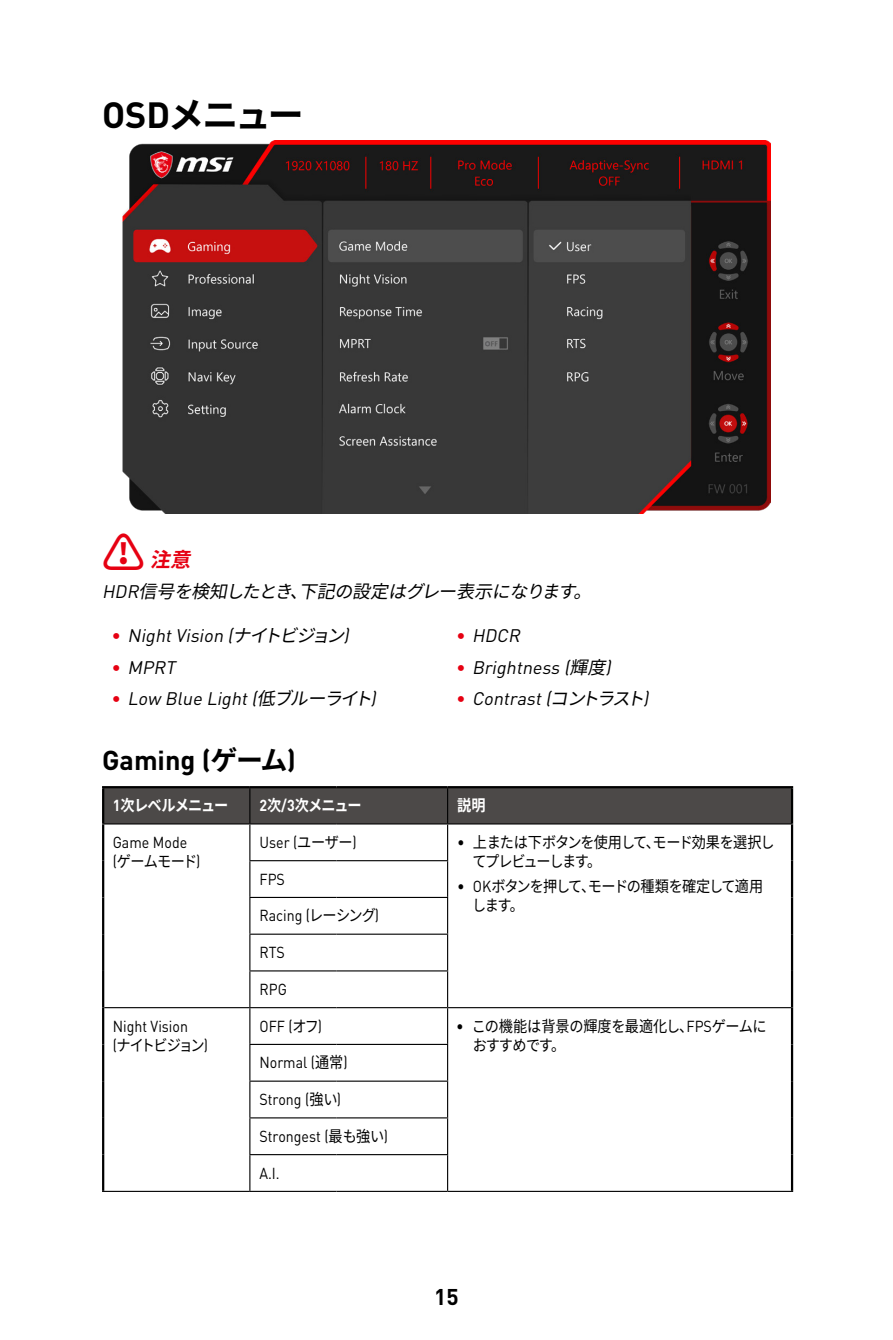
<style>
.page{position:relative;width:893px;height:1340px;background:#fff}
.page>*{position:absolute;margin:0;border:0;box-sizing:border-box;transform-origin:0 0}
.Title_1{font:700 36px "MSI Din Pro Noto CJK";letter-spacing:-.055em;color:#000}
.Title_2{font:700 27px "MSI Din Pro Noto CJK";color:#000}
.t1{font:700 22.5px "MSI Din Pro Noto CJK";color:#000}
.t2{font:italic 700 20.25px "MSI Din Pro Noto CJK";color:#e60012}
.Impotrant_Text{font:italic 18px "MSI Din Pro Noto CJK";color:#000}
.OSD_Text_1{font:15.75px/18.9px "MSI Din Pro Noto CJK";letter-spacing:-.015em;color:#000;scale:.9 1}
.OSD_Text_1-2{font:15.75px/18.9px "MSI Din Pro Noto CJK";letter-spacing:-.08em;color:#000;scale:.9 1}
.OSD_Text_1-3{font:15.75px/18.9px "MSI Din Pro Noto CJK";letter-spacing:-.065em;color:#000;scale:.9 1}
.OSD_Table_Head_1{font:700 15.75px "MSI Din Pro Noto CJK";letter-spacing:-.05em;color:#fff;scale:.9 1}
.s1{font-style:normal;font-size:42.75px}
.s2{font-weight:700;font-style:normal;color:#e60012}
.s3{font-weight:700}
</style>
<div class="page">
<img style="left:122px;top:141px;width:648px;height:372px">
<div style="left:104px;top:788px;width:687px;height:35px;background:#4c4948"></div>
<hr style="left:249px;top:824px;width:1px;height:36px;background:#000">
<hr style="left:447px;top:824px;width:1px;height:36px;background:#000">
<hr style="left:249px;top:860px;width:87px;height:1px;background:#000">
<hr style="left:249px;top:861px;width:1px;height:35px;background:#000">
<hr style="left:336px;top:860px;width:112px;height:1px;background:#000">
<hr style="left:447px;top:861px;width:1px;height:35px;background:#000">
<hr style="left:249px;top:896px;width:87px;height:2px;background:#000">
<hr style="left:249px;top:898px;width:1px;height:35px;background:#000">
<hr style="left:336px;top:896px;width:112px;height:2px;background:#000">
<hr style="left:447px;top:898px;width:1px;height:35px;background:#000">
<hr style="left:249px;top:933px;width:87px;height:1px;background:#000">
<hr style="left:249px;top:934px;width:1px;height:36px;background:#000">
<hr style="left:336px;top:933px;width:112px;height:1px;background:#000">
<hr style="left:447px;top:934px;width:1px;height:36px;background:#000">
<hr style="left:249px;top:970px;width:87px;height:1px;background:#000">
<hr style="left:249px;top:971px;width:1px;height:36px;background:#000">
<hr style="left:336px;top:970px;width:112px;height:1px;background:#000">
<hr style="left:447px;top:971px;width:1px;height:36px;background:#000">
<hr style="left:104px;top:1007px;width:146px;height:1px;background:#000">
<hr style="left:250px;top:1007px;width:86px;height:1px;background:#000">
<hr style="left:249px;top:1008px;width:1px;height:35px;background:#000">
<hr style="left:336px;top:1007px;width:112px;height:1px;background:#000">
<hr style="left:448px;top:1007px;width:343px;height:1px;background:#000">
<hr style="left:447px;top:1008px;width:1px;height:35px;background:#000">
<hr style="left:249px;top:1043px;width:87px;height:1px;background:#000">
<hr style="left:249px;top:1044px;width:1px;height:36px;background:#000">
<hr style="left:336px;top:1043px;width:112px;height:1px;background:#000">
<hr style="left:447px;top:1044px;width:1px;height:36px;background:#000">
<hr style="left:249px;top:1080px;width:87px;height:1px;background:#000">
<hr style="left:249px;top:1081px;width:1px;height:36px;background:#000">
<hr style="left:336px;top:1080px;width:112px;height:1px;background:#000">
<hr style="left:447px;top:1081px;width:1px;height:36px;background:#000">
<hr style="left:249px;top:1117px;width:87px;height:1px;background:#000">
<hr style="left:249px;top:1118px;width:1px;height:36px;background:#000">
<hr style="left:336px;top:1117px;width:112px;height:1px;background:#000">
<hr style="left:447px;top:1118px;width:1px;height:36px;background:#000">
<hr style="left:249px;top:1154px;width:87px;height:1px;background:#000">
<hr style="left:249px;top:1155px;width:1px;height:35px;background:#000">
<hr style="left:336px;top:1154px;width:112px;height:1px;background:#000">
<hr style="left:447px;top:1155px;width:1px;height:35px;background:#000">
<hr style="left:102px;top:1190px;width:148px;height:1px;background:#000">
<hr style="left:250px;top:1190px;width:86px;height:1px;background:#000">
<hr style="left:336px;top:1190px;width:112px;height:1px;background:#000">
<hr style="left:448px;top:1190px;width:345px;height:1px;background:#000">
<hr style="left:249px;top:788px;width:1px;height:35px;background:#000">
<hr style="left:447px;top:788px;width:1px;height:35px;background:#000">
<hr style="left:102px;top:823px;width:148px;height:1px;background:#000">
<hr style="left:250px;top:823px;width:86px;height:1px;background:#000">
<hr style="left:336px;top:823px;width:112px;height:1px;background:#000">
<hr style="left:448px;top:823px;width:345px;height:1px;background:#000">
<hr style="left:102px;top:824px;width:2px;height:36px;background:#000">
<hr style="left:102px;top:860px;width:2px;height:37px;background:#000">
<hr style="left:102px;top:897px;width:2px;height:37px;background:#000">
<hr style="left:102px;top:934px;width:2px;height:36px;background:#000">
<hr style="left:102px;top:970px;width:2px;height:37px;background:#000">
<hr style="left:791px;top:824px;width:2px;height:36px;background:#000">
<hr style="left:791px;top:860px;width:2px;height:37px;background:#000">
<hr style="left:791px;top:897px;width:2px;height:37px;background:#000">
<hr style="left:791px;top:934px;width:2px;height:36px;background:#000">
<hr style="left:791px;top:970px;width:2px;height:37px;background:#000">
<hr style="left:102px;top:1007px;width:2px;height:37px;background:#000">
<hr style="left:102px;top:1044px;width:2px;height:37px;background:#000">
<hr style="left:102px;top:1081px;width:2px;height:36px;background:#000">
<hr style="left:102px;top:1117px;width:2px;height:37px;background:#000">
<hr style="left:102px;top:1154px;width:2px;height:36px;background:#000">
<hr style="left:791px;top:1007px;width:2px;height:37px;background:#000">
<hr style="left:791px;top:1044px;width:2px;height:37px;background:#000">
<hr style="left:791px;top:1081px;width:2px;height:36px;background:#000">
<hr style="left:791px;top:1117px;width:2px;height:37px;background:#000">
<hr style="left:791px;top:1154px;width:2px;height:36px;background:#000">
<hr style="left:102px;top:786px;width:148px;height:2px;background:#000">
<hr style="left:102px;top:788px;width:2px;height:35px;background:#000">
<hr style="left:250px;top:786px;width:86px;height:2px;background:#000">
<hr style="left:336px;top:786px;width:112px;height:2px;background:#000">
<hr style="left:448px;top:786px;width:345px;height:2px;background:#000">
<hr style="left:791px;top:788px;width:2px;height:35px;background:#000">
<p class="Title_1" style="left:102px;top:94px;width:203px">OSDメニュー</p>
<p class="t2" style="left:102px;top:548px;width:100px"><span class="s1">⚠</span> 注意</p>
<p class="Impotrant_Text" style="left:102px;top:581px;width:500px">HDR信号を検知したとき、下記の設定はグレー表示になります。</p>
<p class="Impotrant_Text" style="left:112px;top:625px;width:248px"><span class="s2">∙</span> NightVision(ナイトビジョン)</p>
<p class="Impotrant_Text" style="left:112px;top:657px;width:74px"><span class="s2">∙</span> MPRT</p>
<p class="Impotrant_Text" style="left:112px;top:688px;width:275px"><span class="s2">∙</span> LowBlueLight(低ブルーライト)</p>
<p class="Impotrant_Text" style="left:456px;top:625px;width:74px"><span class="s2">∙</span> HDCR</p>
<p class="Impotrant_Text" style="left:456px;top:657px;width:165px"><span class="s2">∙</span> Brightness(輝度)</p>
<p class="Impotrant_Text" style="left:456px;top:688px;width:203px"><span class="s2">∙</span> Contrast(コントラスト)</p>
<p class="Title_2" style="left:102px;top:745px;width:195px">Gaming (ゲーム)</p>
<p class="OSD_Table_Head_1" style="left:113px;top:796px;width:130px">1次レベルメニュー</p>
<p class="OSD_Table_Head_1" style="left:259px;top:796px;width:115px">2次/3次メニュー</p>
<p class="OSD_Table_Head_1" style="left:457px;top:796px;width:33px">説明</p>
<p class="OSD_Text_1" style="left:113px;top:833px;width:99px">Game Mode<br>(ゲームモード)</p>
<p class="OSD_Text_1" style="left:259px;top:833px;width:110px">User (ユーザー)</p>
<p class="OSD_Text_1-2" style="left:473px;top:833px;width:337px;text-indent:-15px"><span class="s3">∙</span> 上または下ボタンを使用して、モード効果を選択してプレビューします。</p>
<p class="OSD_Text_1-3" style="left:472px;top:877px;width:325px;text-indent:-15px"><span class="s3">∙</span> OKボタンを押して、モードの種類を確定して適用します。</p>
<p class="OSD_Text_1" style="left:259px;top:869px;width:30px">FPS</p>
<p class="OSD_Text_1" style="left:259px;top:906px;width:134px">Racing (レーシング)</p>
<p class="OSD_Text_1" style="left:259px;top:943px;width:30px">RTS</p>
<p class="OSD_Text_1" style="left:259px;top:980px;width:32px">RPG</p>
<p class="OSD_Text_1" style="left:113px;top:1016px;width:107px">Night Vision<br>(ナイトビジョン)</p>
<p class="OSD_Text_1" style="left:259px;top:1016px;width:71px">OFF (オフ)</p>
<p class="OSD_Text_1" style="left:473px;top:1016px;width:328px;text-indent:-17px"><span class="s3">∙</span> この機能は背景の輝度を最適化し、FPSゲームにおすすめです。</p>
<p class="OSD_Text_1" style="left:259px;top:1053px;width:100px">Normal (通常)</p>
<p class="OSD_Text_1" style="left:259px;top:1090px;width:92px">Strong (強い)</p>
<p class="OSD_Text_1" style="left:259px;top:1126px;width:144px">Strongest (最も強い)</p>
<p class="OSD_Text_1" style="left:259px;top:1163px;width:24px">A.I.</p>
<h3 class="t1" style="left:434px;top:1283px;width:26px">15</h3>
</div>
